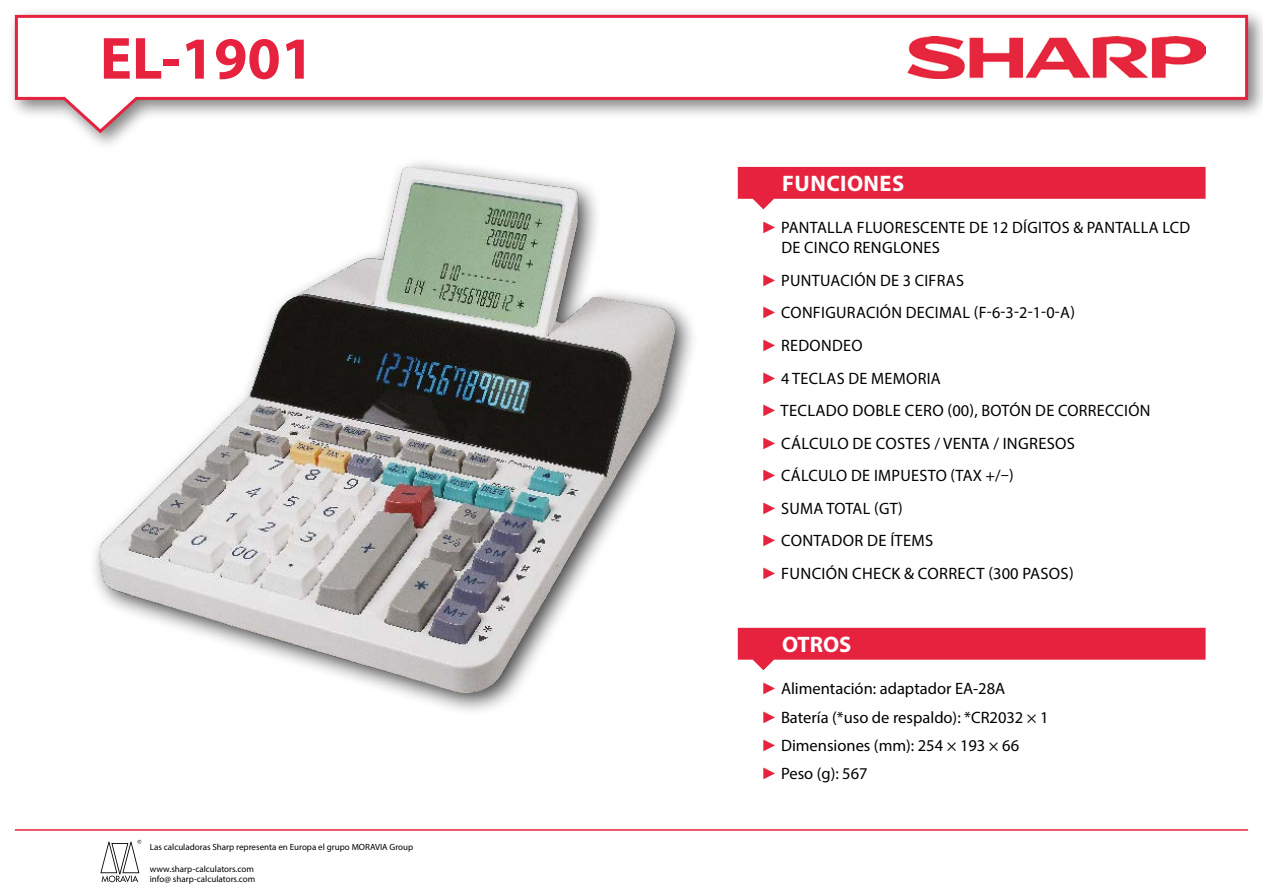
<style>
.page{position:relative;width:1263px;height:893px;background:#fff}
.page>*{position:absolute;margin:0;border:0;box-sizing:border-box;transform-origin:0 0}
.t1{font:700 60px "Myriad Pro";color:#e6223e}
.t2{font:700 22.5px "Myriad Pro";letter-spacing:.02em;color:#fff}
.t3{font:16.5px/19.8px "Myriad Pro";letter-spacing:.02em;color:#000}
.t4{font:16.5px "Myriad Pro";color:#000}
.t5{font:9px/10.8px "Myriad Pro";color:#000}
.s1{font-family:"Arial";color:#e6223e}
</style>
<div class="page">
<svg style="left:13px;top:13px;width:1236px;height:122px"></svg>
<img style="left:907px;top:36px;width:298px;height:43px">
<hr style="left:15px;top:829px;width:1233px;height:2px;background:#e6223e">
<svg style="left:100px;top:840px;width:41px;height:42px"></svg>
<div style="left:88px;top:156px;width:610px;height:561px;background:#000;opacity:.75"></div>
<img style="left:100px;top:167px;width:574px;height:525px">
<svg style="left:738px;top:167px;width:467px;height:42px"></svg>
<svg style="left:738px;top:628px;width:467px;height:42px"></svg>
<p class="t1" style="left:100px;top:19px;width:216px">EL-1901</p>
<p class="t5" style="left:150px;top:841px;width:265px">Las calculadoras Sharp representa en Europa el grupo MORAVIA Group</p>
<p class="t5" style="left:150px;top:863px;width:107px">www.sharp-calculators.com info@ sharp-calculators.com</p>
<p class="t2" style="left:782px;top:169px;width:123px">FUNCIONES</p>
<p class="t3" style="left:781px;top:218px;width:410px;text-indent:-20px"><span class="s1">►</span> PANTALLA FLUORESCENTE DE 12 DÍGITOS &amp; PANTALLA LCD<br>DE CINCO RENGLONES</p>
<p class="t3" style="left:761px;top:270px;width:204px"><span class="s1">►</span> PUNTUACIÓN DE 3 CIFRAS</p>
<p class="t3" style="left:761px;top:303px;width:315px"><span class="s1">►</span> CONFIGURACIÓN DECIMAL (F-6-3-2-1-0-A)</p>
<p class="t3" style="left:761px;top:335px;width:103px"><span class="s1">►</span> REDONDEO</p>
<p class="t3" style="left:761px;top:368px;width:181px"><span class="s1">►</span> 4 TECLAS DE MEMORIA</p>
<p class="t3" style="left:761px;top:400px;width:391px"><span class="s1">►</span> TECLADO DOBLE CERO (00), BOTÓN DE CORRECCIÓN</p>
<p class="t3" style="left:761px;top:433px;width:315px"><span class="s1">►</span> CÁLCULO DE COSTES / VENTA / INGRESOS</p>
<p class="t3" style="left:761px;top:465px;width:254px"><span class="s1">►</span> CÁLCULO DE IMPUESTO (TAX +/–)</p>
<p class="t3" style="left:761px;top:498px;width:143px"><span class="s1">►</span> SUMA TOTAL (GT)</p>
<p class="t3" style="left:761px;top:531px;width:174px"><span class="s1">►</span> CONTADOR DE ÍTEMS</p>
<p class="t3" style="left:761px;top:563px;width:314px"><span class="s1">►</span> FUNCIÓN CHECK &amp; CORRECT (300 PASOS)</p>
<p class="t2" style="left:782px;top:630px;width:71px">OTROS</p>
<p class="t4" style="left:761px;top:679px;width:246px"><span class="s1">►</span> Alimentación: adaptador EA-28A</p>
<p class="t4" style="left:761px;top:707px;width:289px"><span class="s1">►</span> Batería (*uso de respaldo): *CR2032 × 1</p>
<p class="t4" style="left:761px;top:735px;width:259px"><span class="s1">►</span> Dimensiones (mm): 254 × 193 × 66</p>
<p class="t3" style="left:761px;top:764px;width:108px"><span class="s1">►</span> Peso (g): 567</p>
</div>
